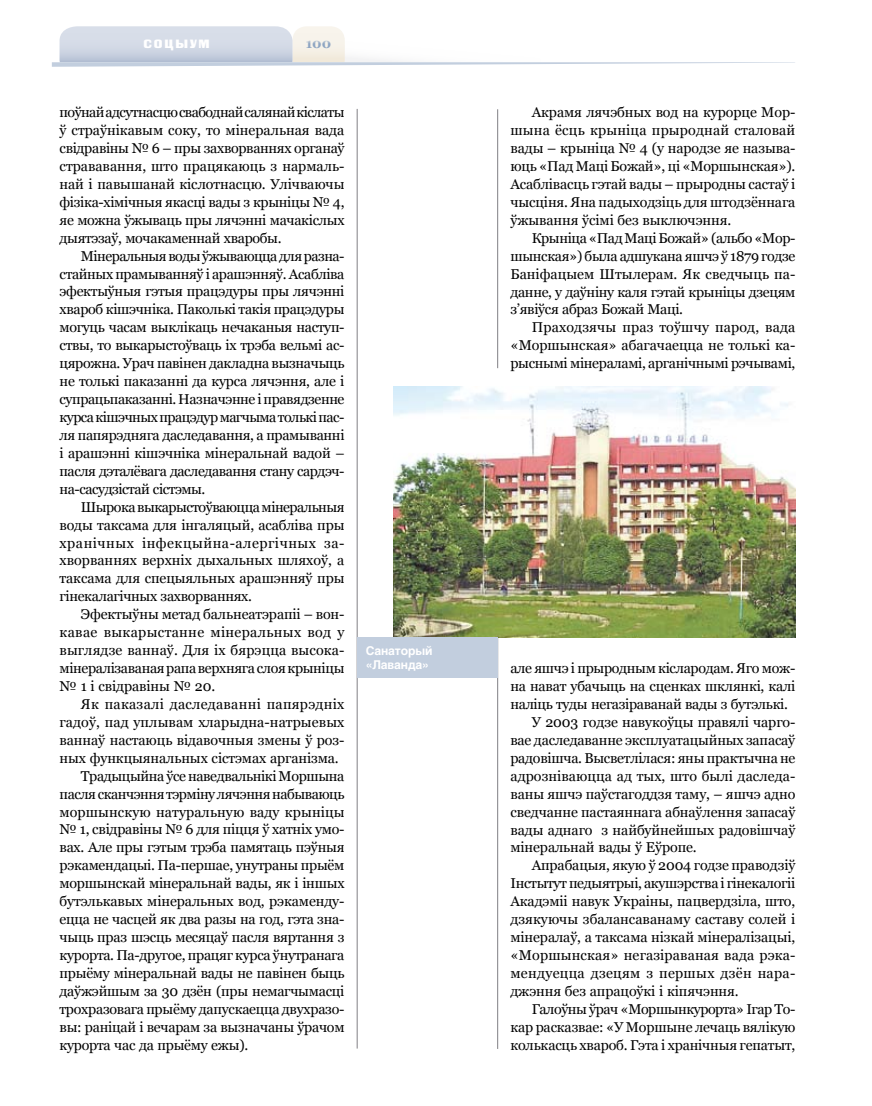
<style>
.page{position:relative;width:872px;height:1106px;background:#fff}
.page>*{position:absolute;margin:0;border:0;box-sizing:border-box;transform-origin:0 0}
.t1{font:14.25px/18px "Georgia";letter-spacing:-.015em;color:#000;text-align:justify}
.t2{font:14.25px "Georgia";letter-spacing:.005em;color:#000}
.t3{font:14.25px "Georgia";letter-spacing:.02em;color:#000}
.t4{font:14.25px "Georgia";letter-spacing:.01em;color:#000}
.t5{font:700 13.5px "Georgia";color:#8ea5c2}
.t6{font:700 12px/14.4px "Helios";letter-spacing:-.01em;color:#fff}
.t7{font:12px "Black Grotesk C";letter-spacing:.15em;color:#fff}
</style>
<div class="page">
<hr style="left:357px;top:109px;width:1px;height:939px;background:#818084">
<svg style="left:52px;top:26px;width:743px;height:41px"></svg>
<hr style="left:497px;top:505px;width:1px;height:543px;background:#818084">
<img style="left:393px;top:386px;width:402px;height:251px">
<div style="left:357px;top:637px;width:140px;height:41px;background:#c2cede"></div>
<hr style="left:497px;top:109px;width:1px;height:259px;background:#818084">
<p class="t7" style="left:144px;top:36px;width:66px">соцыум</p>
<p class="t5" style="left:305px;top:35px;width:27px">100</p>
<p class="t1" style="left:60px;top:103px;width:286px">поўнай адсутнасцю свабоднай салянай кіслаты ў страўнікавым соку, то мінеральная вада свідравіны № 6 – пры захворваннях органаў стрававання, што працякаюць з нармаль&shy;най і павышанай кіслотнасцю. Улічваючы фізіка-хімічныя якасці вады з крыніцы № 4, яе можна ўжываць пры лячэнні мачакіслых дыятэзаў, мочакаменнай хваробы.</p>
<p class="t1" style="left:60px;top:247px;width:286px;text-indent:21px">Мінеральныя воды ўжываюцца для разна&shy;стайных прамыванняў і арашэнняў. Асабліва эфектыўныя гэтыя працэдуры пры лячэнні хвароб кішэчніка. Паколькі такія працэдуры могуць часам выклікаць нечаканыя наступ&shy;ствы, то выкарыстоўваць іх трэба вельмі ас&shy;цярожна. Урач павінен дакладна вызначыць не толькі паказанні да курса лячэння, але і супрацьпаказанні. Назначэнне і правядзенне курса кішэчных працэдур магчыма толькі пас&shy;ля папярэдняга даследавання, а прамыванні і арашэнні кішэчніка мінеральнай вадой – пасля дэталёвага даследавання стану сардэч&shy;на-сасудзістай сістэмы.</p>
<p class="t1" style="left:60px;top:497px;width:286px;text-indent:21px">Шырока выкарыстоўваюцца мінеральныя воды таксама для інгаляцый, асабліва пры хранічных інфекцыйна-алергічных за&shy;хворваннях верхніх дыхальных шляхоў, а таксама для спецыяльных арашэнняў пры гінекалагічных захворваннях.</p>
<p class="t1" style="left:60px;top:605px;width:286px;text-indent:21px">Эфектыўны метад бальнеатэрапіі – вон&shy;кавае выкарыстанне мінеральных вод у выглядзе ваннаў. Для іх бярэцца высока&shy;мінералізаваная рапа верхняга слоя крыніцы № 1 і свідравіны № 20.</p>
<p class="t3" style="left:81px;top:696px;width:265px">Як паказалі даследаванні папярэдніх</p>
<p class="t2" style="left:60px;top:714px;width:286px">гадоў, пад уплывам хларыдна-натрыевых</p>
<p class="t1" style="left:60px;top:731px;width:286px">ваннаў настаюць відавочныя змены ў роз-</p>
<p class="t1" style="left:60px;top:748px;width:281px">ных функцыянальных сістэмах арганізма.</p>
<p class="t1" style="left:81px;top:766px;width:265px">Традыцыйна ўсе наведвальнікі Моршына</p>
<p class="t1" style="left:60px;top:784px;width:286px">пасля сканчэння тэрміну лячэння набываюць</p>
<p class="t2" style="left:60px;top:803px;width:286px">моршынскую натуральную ваду крыніцы</p>
<p class="t1" style="left:60px;top:820px;width:286px">№ 1, свідравіны № 6 для піцця ў хатніх умо-</p>
<p class="t1" style="left:60px;top:838px;width:286px">вах. Але пры гэтым трэба памятаць пэўныя</p>
<p class="t1" style="left:60px;top:856px;width:286px">рэкамендацыі. Па-першае, унутраны прыём</p>
<p class="t1" style="left:60px;top:874px;width:286px">моршынскай мінеральнай вады, як і іншых</p>
<p class="t1" style="left:60px;top:892px;width:286px">бутэлькавых мінеральных вод, рэкаменду-</p>
<p class="t1" style="left:60px;top:910px;width:286px">ецца не часцей як два разы на год, гэта зна-</p>
<p class="t1" style="left:60px;top:928px;width:286px">чыць праз шэсць месяцаў пасля вяртання з</p>
<p class="t1" style="left:60px;top:946px;width:286px">курорта. Па-другое, працяг курса ўнутранага</p>
<p class="t1" style="left:60px;top:964px;width:286px">прыёму мінеральнай вады не павінен быць</p>
<p class="t1" style="left:60px;top:982px;width:286px">даўжэйшым за 30 дзён (пры немагчымасці</p>
<p class="t1" style="left:60px;top:999px;width:286px">трохразовага прыёму дапускаецца двухразо-</p>
<p class="t1" style="left:60px;top:1017px;width:286px">вы: раніцай і вечарам за вызначаны ўрачом</p>
<p class="t1" style="left:60px;top:1035px;width:190px">курорта час да прыёму ежы).</p>
<p class="t6" style="left:366px;top:643px;width:68px">Санаторый «Лаванда»</p>
<p class="t1" style="left:510px;top:103px;width:286px;text-indent:21px">Акрамя лячэбных вод на курорце Мор&shy;шына ёсць крыніца прыроднай сталовай вады – крыніца № 4 (у народзе яе называ&shy;юць «Пад Маці Божай», ці «Моршынская»).<br>Асаблівасць гэтай вады – прыродны састаў і чысціня. Яна падыходзіць для штодзённага ўжывання ўсімі без выключэння.</p>
<p class="t1" style="left:510px;top:229px;width:286px;text-indent:21px">Крыніца «Пад Маці Божай» (альбо «Мор&shy;шынская») была адшукана яшчэ ў 1879 годзе Баніфацыем Штылерам. Як сведчыць па&shy;данне, у даўніну каля гэтай крыніцы дзецям з’явіўся абраз Божай Маці.</p>
<p class="t1" style="left:510px;top:318px;width:286px;text-indent:21px">Праходзячы праз тоўшчу парод, вада «Моршынская» абагачаецца не толькі ка&shy;рыснымі мінераламі, арганічнымі рэчывамі,</p>
<p class="t1" style="left:510px;top:659px;width:286px">але яшчэ і прыродным кіслародам. Яго мож-</p>
<p class="t1" style="left:510px;top:677px;width:286px">на нават убачыць на сценках шклянкі, калі</p>
<p class="t1" style="left:510px;top:695px;width:279px">наліць туды негазіраванай вады з бутэлькі.</p>
<p class="t1" style="left:532px;top:713px;width:265px">У 2003 годзе навукоўцы правялі чарго-</p>
<p class="t1" style="left:510px;top:731px;width:286px">вае даследаванне эксплуатацыйных запасаў</p>
<p class="t1" style="left:510px;top:749px;width:286px">радовішча. Высветлілася: яны практычна не</p>
<p class="t2" style="left:510px;top:767px;width:286px">адрозніваюцца ад тых, што былі даследа-</p>
<p class="t1" style="left:510px;top:784px;width:286px">ваны яшчэ паўстагоддзя таму, – яшчэ адно</p>
<p class="t1" style="left:510px;top:802px;width:286px">сведчанне пастаяннага абнаўлення запасаў</p>
<p class="t1" style="left:510px;top:820px;width:286px">вады аднаго з найбуйнейшых радовішчаў</p>
<p class="t1" style="left:510px;top:838px;width:188px">мінеральнай вады ў Еўропе.</p>
<p class="t1" style="left:532px;top:856px;width:265px">Апрабацыя, якую ў 2004 годзе праводзіў</p>
<p class="t1" style="left:510px;top:874px;width:286px">Інстытут педыятрыі, акушэрства і гінекалогіі</p>
<p class="t1" style="left:510px;top:892px;width:286px">Акадэміі навук Украіны, пацвердзіла, што,</p>
<p class="t1" style="left:510px;top:910px;width:286px">дзякуючы збалансаванаму саставу солей і</p>
<p class="t1" style="left:510px;top:928px;width:286px">мінералаў, а таксама нізкай мінералізацыі,</p>
<p class="t4" style="left:510px;top:947px;width:286px">«Моршынская» негазіраваная вада рэка-</p>
<p class="t3" style="left:510px;top:965px;width:285px">мендуецца дзецям з першых дзён нара-</p>
<p class="t1" style="left:510px;top:982px;width:230px">джэння без апрацоўкі і кіпячэння.</p>
<p class="t1" style="left:532px;top:999px;width:265px">Галоўны ўрач «Моршынкурорта» Ігар То-</p>
<p class="t1" style="left:510px;top:1017px;width:286px">кар расказвае: «У Моршыне лечаць вялікую</p>
<p class="t1" style="left:510px;top:1035px;width:286px">колькасць хвароб. Гэта і хранічныя гепатыт,</p>
</div>
